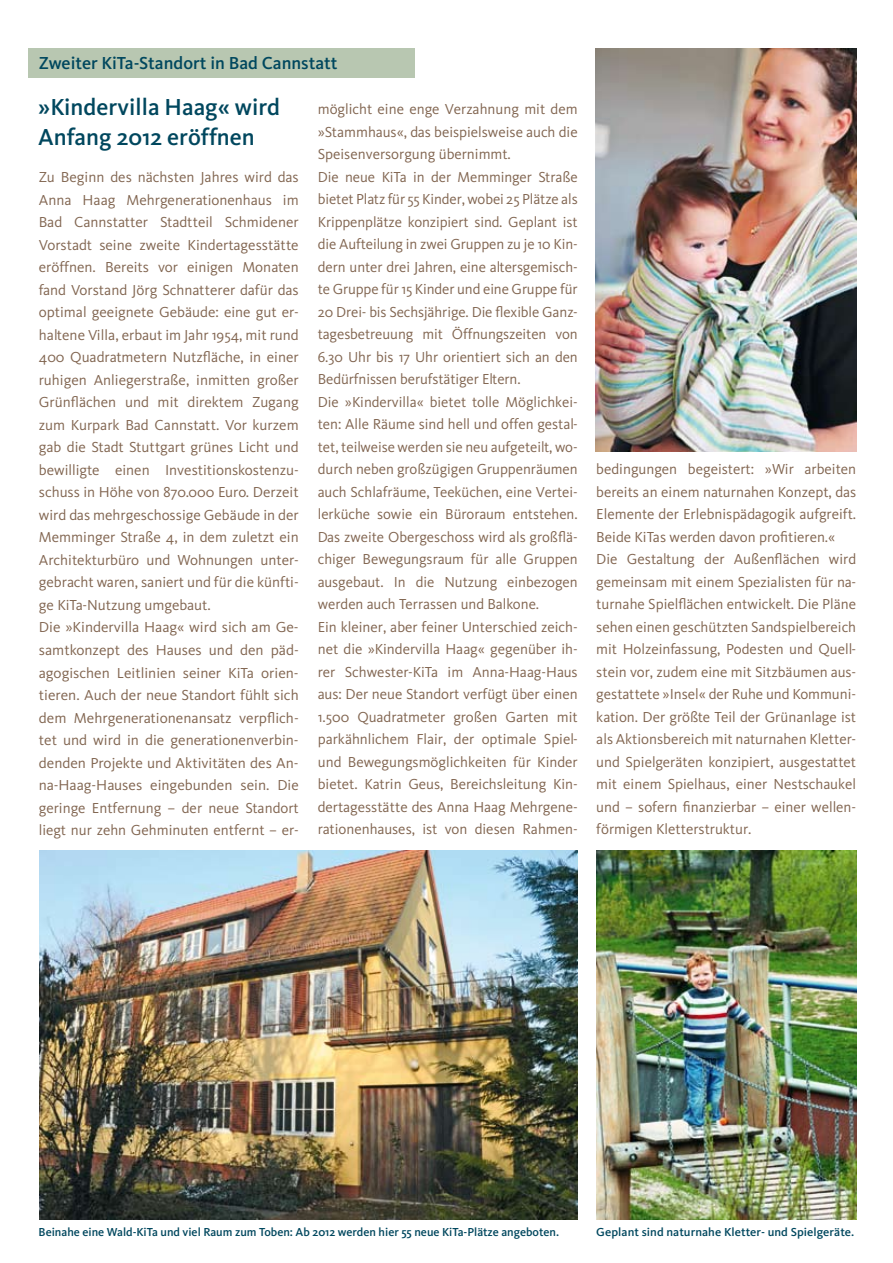
<style>
.page{position:relative;width:893px;height:1263px;background:#fff}
.page>*{position:absolute;margin:0;border:0;box-sizing:border-box;transform-origin:0 0}
.t1{font:500 24px/30px "Kievit";color:#00475e}
.t2{font:500 18px "Kievit";color:#00475e}
.t3{font:15px/22.5px "Kievit";color:#816550}
.t4{font:500 12px "Kievit";color:#00475e}
</style>
<div class="page">
<img style="left:595px;top:48px;width:261px;height:404px">
<div style="left:28px;top:48px;width:387px;height:29px;background:#b8c7b1"></div>
<img style="left:40px;top:851px;width:537px;height:368px">
<img style="left:596px;top:851px;width:260px;height:368px">
<p class="t2" style="left:39px;top:52px;width:300px">Zweiter KiTa-Standort in Bad Cannstatt</p>
<h1 class="t1" style="left:38px;top:91px;width:243px">»Kindervilla Haag« wird<br>Anfang 2012 eröffnen</h1>
<p class="t3" style="left:318px;top:98px;width:261px">möglicht eine enge Verzahnung mit dem »Stammhaus«, das beispielsweise auch die Speisenversorgung übernimmt.<br>Die neue KiTa in der Memminger Straße bietet Platz für 55 Kinder, wobei 25 Plätze als Krippenplätze konzipiert sind. Geplant ist die Aufteilung in zwei Gruppen zu je 10 Kin&shy;dern unter drei Jahren, eine altersgemisch&shy;te Gruppe für 15 Kinder und eine Gruppe für 20 Drei- bis Sechsjährige. Die flexible Ganz&shy;tagesbetreuung mit Öffnungszeiten von 6.30 Uhr bis 17 Uhr orientiert sich an den Bedürfnissen berufstätiger Eltern.<br>Die »Kindervilla« bietet tolle Möglichkei&shy;ten: Alle Räume sind hell und offen gestal&shy;tet, teilweise werden sie neu aufgeteilt, wo&shy;durch neben großzügigen Gruppenräumen auch Schlafräume, Teeküchen, eine Vertei&shy;lerküche sowie ein Büroraum entstehen.<br>Das zweite Obergeschoss wird als großflä&shy;chiger Bewegungsraum für alle Gruppen ausgebaut. In die Nutzung einbezogen werden auch Terrassen und Balkone.<br>Ein kleiner, aber feiner Unterschied zeich&shy;net die »Kindervilla Haag« gegenüber ih&shy;rer Schwester-KiTa im Anna-Haag-Haus aus: Der neue Standort verfügt über einen 1.500 Quadratmeter großen Garten mit parkähnlichem Flair, der optimale Spiel&shy;und Bewegungsmöglichkeiten für Kinder bietet. Katrin Geus, Bereichsleitung Kin&shy;dertagesstätte des Anna Haag Mehrgene&shy;rationenhauses, ist von diesen Rahmen-</p>
<p class="t3" style="left:39px;top:166px;width:261px">Zu Beginn des nächsten Jahres wird das Anna Haag Mehrgenerationenhaus im Bad Cannstatter Stadtteil Schmidener Vorstadt seine zweite Kindertagesstätte eröffnen. Bereits vor einigen Monaten fand Vorstand Jörg Schnatterer dafür das optimal geeignete Gebäude: eine gut er&shy;haltene Villa, erbaut im Jahr 1954, mit rund 400 Quadratmetern Nutzfläche, in einer ruhigen Anliegerstraße, inmitten großer Grünflächen und mit direktem Zugang zum Kurpark Bad Cannstatt. Vor kurzem gab die Stadt Stuttgart grünes Licht und bewilligte einen Investitionskostenzu&shy;schuss in Höhe von 870.000 Euro. Derzeit wird das mehrgeschossige Gebäude in der Memminger Straße 4, in dem zuletzt ein Architekturbüro und Wohnungen unter&shy;gebracht waren, saniert und für die künfti&shy;ge KiTa-Nutzung umgebaut.<br>Die »Kindervilla Haag« wird sich am Ge&shy;samtkonzept des Hauses und den päd&shy;agogischen Leitlinien seiner KiTa orien&shy;tieren. Auch der neue Standort fühlt sich dem Mehrgenerationenansatz verpflich&shy;tet und wird in die generationenverbin&shy;denden Projekte und Aktivitäten des An&shy;na-Haag-Hauses eingebunden sein. Die geringe Entfernung – der neue Standort liegt nur zehn Gehminuten entfernt – er-</p>
<p class="t3" style="left:596px;top:458px;width:261px">bedingungen begeistert: »Wir arbeiten bereits an einem naturnahen Konzept, das Elemente der Erlebnispädagogik aufgreift.<br>Beide KiTas werden davon profitieren.« Die Gestaltung der Außenflächen wird gemeinsam mit einem Spezialisten für na&shy;turnahe Spielflächen entwickelt. Die Pläne sehen einen geschützten Sandspielbereich mit Holzeinfassung, Podesten und Quell&shy;stein vor, zudem eine mit Sitzbäumen aus&shy;gestattete »Insel« der Ruhe und Kommuni&shy;kation. Der größte Teil der Grünanlage ist als Aktionsbereich mit naturnahen Kletter&shy;und Spielgeräten konzipiert, ausgestattet mit einem Spielhaus, einer Nestschaukel und – sofern finanzierbar – einer wellen&shy;förmigen Kletterstruktur.</p>
<p class="t4" style="left:39px;top:1225px;width:522px">Beinahe eine Wald-KiTa und viel Raum zum Toben: Ab 2012 werden hier 55 neue KiTa-Plätze angeboten.</p>
<p class="t4" style="left:596px;top:1225px;width:259px">Geplant sind naturnahe Kletter- und Spielgeräte.</p>
</div>
